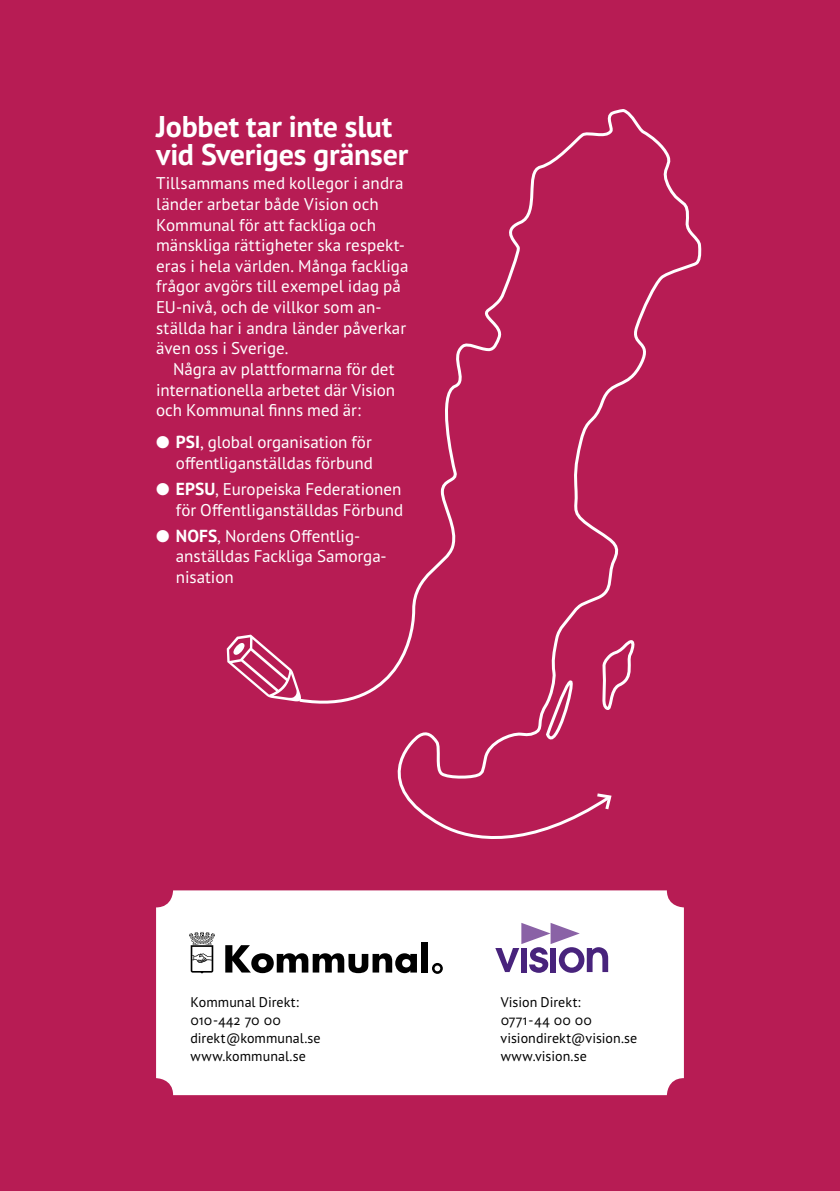
<style>
.page{position:relative;width:840px;height:1191px;background:#fff}
.page>*{position:absolute;margin:0;border:0;box-sizing:border-box;transform-origin:0 0}
.t1{font:700 30px/28px "PT Sans Pro";letter-spacing:-.01em;color:#fff}
.t2{font:17px/20.6px "PT Sans Pro";color:#fff}
.t3{font:14px/18px "PT Sans Pro";letter-spacing:.005em;color:#000}
.s1{font-weight:700;font-size:17.4px}
.s2{font-size:13.6px}
.s3{font-size:13.4px}
</style>
<div class="page">
<div style="left:0;top:0;width:839px;height:1191px;background:#b71c54"></div>
<div style="left:156px;top:890px;width:527px;height:205px;background:#fff;border-radius:17px"></div>
<svg style="left:495px;top:923px;width:112px;height:49px"></svg>
<svg style="left:303px;top:109px;width:399px;height:730px"></svg>
<svg style="left:593px;top:791px;width:20px;height:21px"></svg>
<svg style="left:432px;top:963px;width:10px;height:11px"></svg>
<svg style="left:225px;top:945px;width:191px;height:28px"></svg>
<div style="left:421px;top:942px;width:6px;height:30px;background:#000"></div>
<svg style="left:189px;top:931px;width:26px;height:42px"></svg>
<svg style="left:543px;top:679px;width:35px;height:75px"></svg>
<svg style="left:597px;top:635px;width:41px;height:80px"></svg>
<h1 class="t1" style="left:156px;top:111px;width:253px">Jobbet tar inte slut vid Sveriges gränser</h1>
<p class="t2" style="left:156px;top:173px;width:254px">Tillsammans med kollegor i andra länder arbetar både Vision och<br>Kommunal för att fackliga och mänskliga rättigheter ska respekt&shy;eras i hela världen. Många fackliga frågor avgörs till exempel idag på<br>EU-nivå, och de villkor som an&shy;ställda har i andra länder påverkar även oss i Sverige.</p>
<p class="t2" style="left:156px;top:358px;width:240px;text-align:justify;text-indent:17px">Några av plattformarna för det internationella arbetet där Vision och Kommunal finns med är:</p>
<p class="t2" style="left:156px;top:431px;width:218px;text-align:right">● <span class="s1">PSI</span>, global organisation för offentliganställdas förbund</p>
<p class="t2" style="left:156px;top:478px;width:249px;text-align:right">● <span class="s1">EPSU</span>, Europeiska Federationen för Offentliganställdas Förbund</p>
<p class="t2" style="left:176px;top:525px;width:209px;text-indent:-20px">● <span class="s1">NOFS</span>, Nordens Offentlig&shy;anställdas Fackliga Samorga-- nisation</p>
<p class="t3" style="left:190px;top:993px;width:132px">Kommunal Direkt:<br>010-442 70 00 direkt<span class="s2">@</span>kommunal.se www.kommunal.se</p>
<p class="t3" style="left:500px;top:993px;width:138px">Vision Direkt:<br>0771-44 00 00 visiondirekt<span class="s3">@</span>vision.se www.vision.se</p>
</div>
